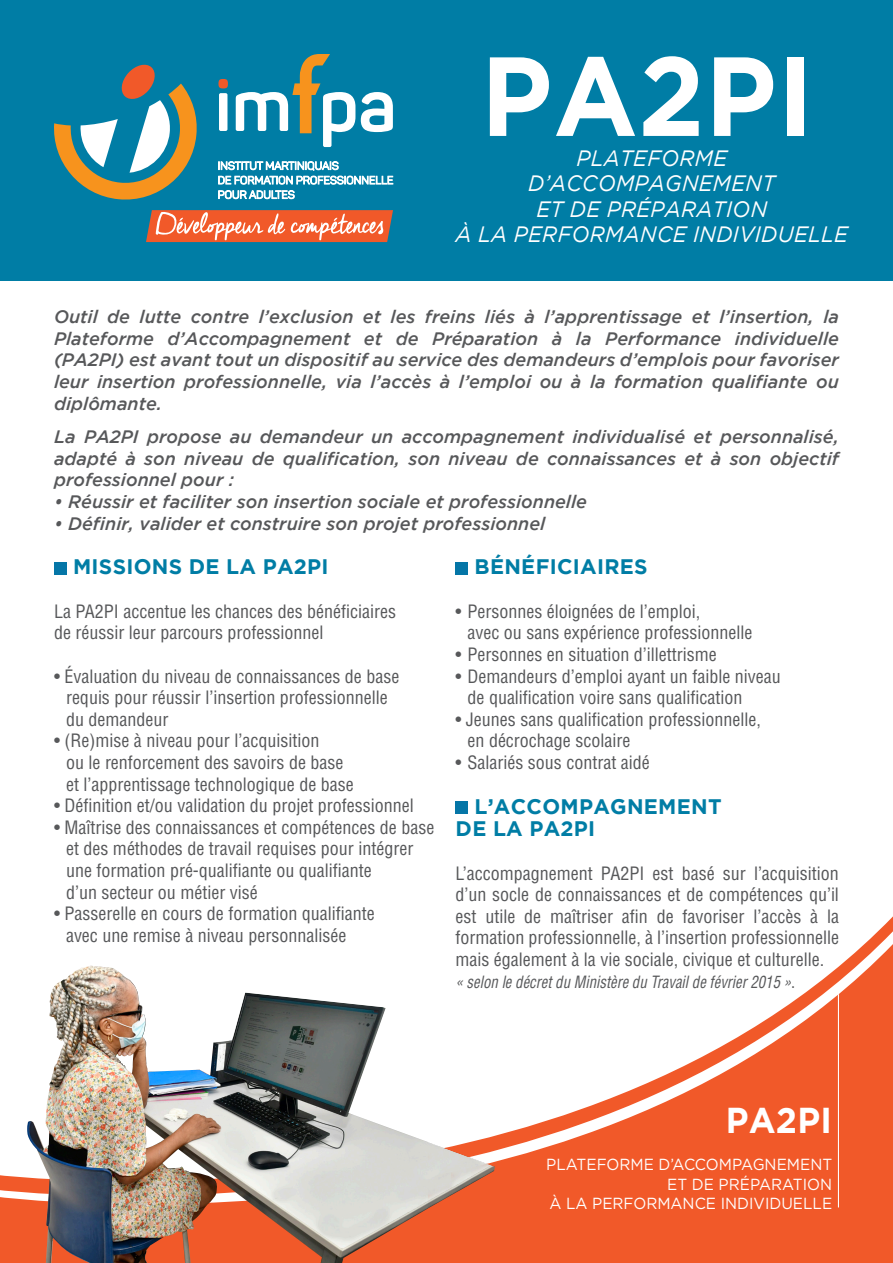
<style>
.page{position:relative;width:893px;height:1263px;background:#fff}
.page>*{position:absolute;margin:0;border:0;box-sizing:border-box;transform-origin:0 0}
.t1{font:700 112.2px "Gotham";letter-spacing:.01em;color:#fff;scale:.95 1}
.t2{font:700 35.85px "Gotham";letter-spacing:.01em;color:#fff;scale:.95 1}
.t3{font:italic 22.2px "Gotham";letter-spacing:.015em;color:#fff;scale:.95 1}
.t4{font:700 21px "Gotham";letter-spacing:.015em;color:#007da5}
.t5{font:condensed 18px/21.6px "Helvetica LT Std";color:#57585a;text-align:justify}
.t6{font:italic 500 18px/21.6px "Gotham";color:#57585a;text-align:justify}
.t7{font:italic condensed 16.5px "Helvetica LT Std";color:#57585a;scale:.9 1}
.t8{font:16.05px "Gotham";color:#fff;scale:.95 1}
.s1{font-style:normal;font-size:18px}
</style>
<div class="page">
<svg style="left:0;top:944px;width:893px;height:319px;fill:#f15929"></svg>
<hr style="left:838px;top:994px;width:1px;height:213px;background:#fff">
<div style="left:0;top:0;width:893px;height:280px;background:#007da5"></div>
<div style="left:219px;top:93px;width:8px;height:38px;background:#fff;border-radius:2px"></div>
<svg style="left:361px;top:92px;width:32px;height:40px"></svg>
<svg style="left:236px;top:54px;width:119px;height:93px"></svg>
<div style="left:218px;top:79px;width:10px;height:9px;background:#f15929;border-radius:4px"></div>
<svg style="left:218px;top:161px;width:175px;height:23px"></svg>
<svg style="left:218px;top:190px;width:77px;height:9px"></svg>
<svg style="left:54px;top:64px;width:143px;height:136px"></svg>
<svg style="left:146px;top:210px;width:247px;height:32px;background:#ec7650"></svg>
<div style="left:54px;top:562px;width:13px;height:12px;background:#0576a7"></div>
<div style="left:455px;top:801px;width:13px;height:13px;background:#0576a7"></div>
<div style="left:455px;top:562px;width:13px;height:12px;background:#0576a7"></div>
<img style="left:27px;top:966px;width:468px;height:297px">
<p class="t1" style="left:481px;top:31px;width:352px">PA2PI</p>
<p class="t3" style="left:528px;top:171px;width:262px">D’ACCOMPAGNEMENT</p>
<p class="t3" style="left:576px;top:146px;width:160px">PLATEFORME</p>
<p class="t3" style="left:536px;top:197px;width:244px">ET DE PRÉPARATION</p>
<p class="t3" style="left:456px;top:222px;width:414px">À LA PERFORMANCE INDIVIDUELLE</p>
<p class="t6" style="left:54px;top:306px;width:786px">Outil de lutte contre l’exclusion et les freins liés à l’apprentissage et l’insertion, la Plateforme d’Accompagnement et de Préparation à la Performance individuelle (PA2PI) est avant tout un dispositif au service des demandeurs d’emplois pour favoriser leur insertion professionnelle, via l’accès à l’emploi ou à la formation qualifiante ou diplômante.</p>
<p class="t6" style="left:54px;top:426px;width:786px">La PA2PI propose au demandeur un accompagnement individualisé et personnalisé, adapté à son niveau de qualification, son niveau de connaissances et à son objectif professionnel pour :</p>
<p class="t6" style="left:54px;top:491px;width:534px">• Réussir et faciliter son insertion sociale et professionnelle</p>
<p class="t6" style="left:54px;top:512px;width:493px">• Définir, valider et construire son projet professionnel</p>
<p class="t4" style="left:73px;top:555px;width:257px">MISSIONS DE LA PA2PI</p>
<p class="t5" style="left:54px;top:600px;width:344px">La PA2PI accentue les chances des bénéficiaires</p>
<p class="t5" style="left:54px;top:622px;width:271px">de réussir leur parcours professionnel</p>
<p class="t5" style="left:54px;top:665px;width:347px">• Évaluation du niveau de connaissances de base</p>
<p class="t5" style="left:66px;top:687px;width:323px">requis pour réussir l’insertion professionnelle</p>
<p class="t5" style="left:66px;top:708px;width:104px">du demandeur</p>
<p class="t5" style="left:54px;top:730px;width:267px">• (Re)mise à niveau pour l’acquisition</p>
<p class="t5" style="left:66px;top:751px;width:279px">ou le renforcement des savoirs de base</p>
<p class="t5" style="left:66px;top:773px;width:289px">et l’apprentissage technologique de base</p>
<p class="t5" style="left:54px;top:795px;width:361px">• Définition et/ou validation du projet professionnel</p>
<p class="t5" style="left:54px;top:816px;width:382px">• Maîtrise des connaissances et compétences de base</p>
<p class="t5" style="left:66px;top:838px;width:349px">et des méthodes de travail requises pour intégrer</p>
<p class="t5" style="left:66px;top:859px;width:307px">une formation pré-qualifiante ou qualifiante</p>
<p class="t5" style="left:66px;top:881px;width:193px">d’un secteur ou métier visé</p>
<p class="t5" style="left:54px;top:903px;width:322px">• Passerelle en cours de formation qualifiante</p>
<p class="t5" style="left:66px;top:924px;width:282px">avec une remise à niveau personnalisée</p>
<p class="t4" style="left:475px;top:555px;width:175px">BÉNÉFICIAIRES</p>
<p class="t5" style="left:455px;top:600px;width:246px">• Personnes éloignées de l’emploi,</p>
<p class="t5" style="left:467px;top:622px;width:286px">avec ou sans expérience professionnelle</p>
<p class="t5" style="left:455px;top:643px;width:263px">• Personnes en situation d’illettrisme</p>
<p class="t5" style="left:455px;top:665px;width:327px">• Demandeurs d’emploi ayant un faible niveau</p>
<p class="t5" style="left:467px;top:687px;width:276px">de qualification voire sans qualification</p>
<p class="t5" style="left:455px;top:708px;width:307px">• Jeunes sans qualification professionnelle,</p>
<p class="t5" style="left:467px;top:730px;width:164px">en décrochage scolaire</p>
<p class="t5" style="left:455px;top:751px;width:196px">• Salariés sous contrat aidé</p>
<p class="t4" style="left:475px;top:794px;width:249px">L’ACCOMPAGNEMENT</p>
<p class="t4" style="left:456px;top:817px;width:141px">DE LA PA2PI</p>
<p class="t5" style="left:455px;top:862px;width:385px">L’accompagnement PA2PI est basé sur l’acquisition d’un socle de connaissances et de compétences qu’il est utile de maîtriser afin de favoriser l’accès à la formation professionnelle, à l’insertion professionnelle mais également à la vie sociale, civique et culturelle.</p>
<p class="t7" style="left:455px;top:971px;width:379px">« selon le décret du Ministère du Travail de février 2015 »<span class="s1">.</span></p>
<p class="t2" style="left:726px;top:1100px;width:113px">PA2PI</p>
<p class="t8" style="left:546px;top:1156px;width:303px">PLATEFORME D’ACCOMPAGNEMENT</p>
<p class="t8" style="left:667px;top:1175px;width:175px">ET DE PRÉPARATION</p>
<p class="t8" style="left:549px;top:1194px;width:299px">À LA PERFORMANCE INDIVIDUELLE</p>
</div>
